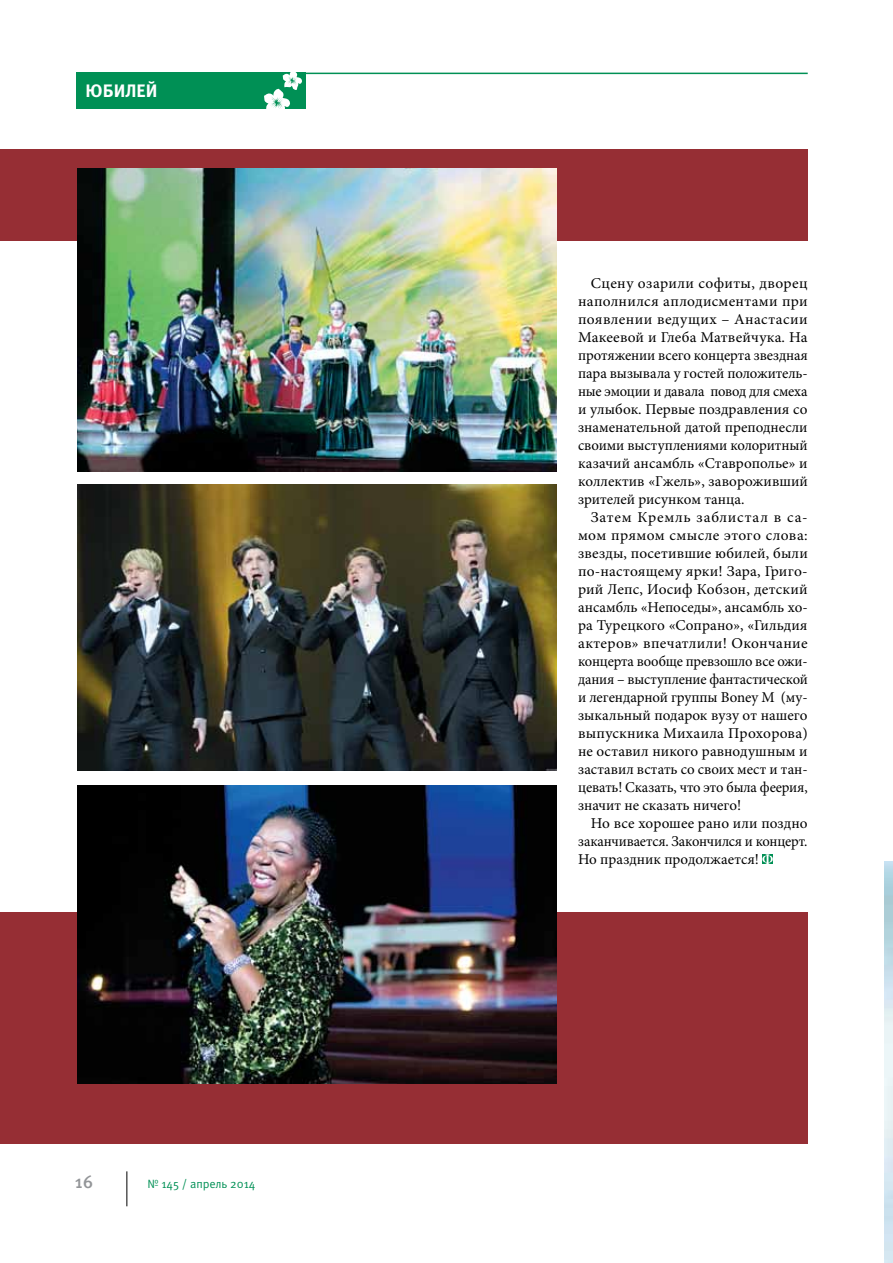
<style>
.page{position:relative;width:893px;height:1263px;background:#fff}
.page>*{position:absolute;margin:0;border:0;box-sizing:border-box;transform-origin:0 0}
.t1{font:700 18px "Meta Pro";color:#fff}
.t2{font:500 18px "Meta Pro";color:#939598}
.t3{font:15px/18px "Minion Pro";color:#000;text-align:justify}
.t4{font:12px "Meta Pro";color:#009055}
</style>
<div class="page">
<hr style="left:127px;top:1171px;width:1px;height:35px;background:#000">
<hr style="left:77px;top:73px;width:731px;height:1px;background:#009055">
<div style="left:77px;top:73px;width:229px;height:36px;background:#009055"></div>
<svg style="left:264px;top:72px;width:38px;height:37px"></svg>
<div style="left:0;top:912px;width:807px;height:232px;background:#962e34"></div>
<div style="left:0;top:149px;width:808px;height:91px;background:#962e34"></div>
<svg style="left:762px;top:854px;width:11px;height:10px"></svg>
<img style="left:77px;top:484px;width:479px;height:287px">
<img style="left:77px;top:168px;width:479px;height:303px">
<img style="left:77px;top:785px;width:479px;height:298px">
<p class="t1" style="left:86px;top:80px;width:73px">ЮБИЛЕЙ</p>
<p class="t2" style="left:75px;top:1170px;width:20px">16</p>
<p class="t4" style="left:148px;top:1176px;width:109px">№ 145 / апрель 2014</p>
<p class="t3" style="left:578px;top:274px;width:231px;text-indent:13px">Сцену озарили софиты, дворец наполнился аплодисментами при появлении ведущих – Анастасии Макеевой и Глеба Матвейчука. На протяжении всего концерта звездная пара вызывала у гостей положитель&shy;ные эмоции и давала повод для смеха и улыбок. Первые поздравления со знаменательной датой преподнесли своими выступлениями колоритный казачий ансамбль «Ставрополье» и коллектив «Гжель», завороживший зрителей рисунком танца.</p>
<p class="t3" style="left:578px;top:508px;width:231px;text-indent:13px">Затем Кремль заблистал в са&shy;мом прямом смысле этого слова: звезды, посетившие юбилей, были по-настоящему ярки! Зара, Григо&shy;рий Лепс, Иосиф Кобзон, детский ансамбль «Непоседы», ансамбль хо&shy;ра Турецкого «Сопрано», «Гильдия актеров» впечатлили! Окончание концерта вообще превзошло все ожи&shy;дания – выступление фантастической и легендарной группы Boney M (му&shy;зыкальный подарок вузу от нашего выпускника Михаила Прохорова) не оставил никого равнодушным и заставил встать со своих мест и тан&shy;цевать! Сказать, что это была феерия, значит не сказать ничего!</p>
<p class="t3" style="left:578px;top:814px;width:231px;text-indent:13px">Но все хорошее рано или поздно заканчивается. Закончился и концерт.<br>Но праздник продолжается!</p>
</div>
